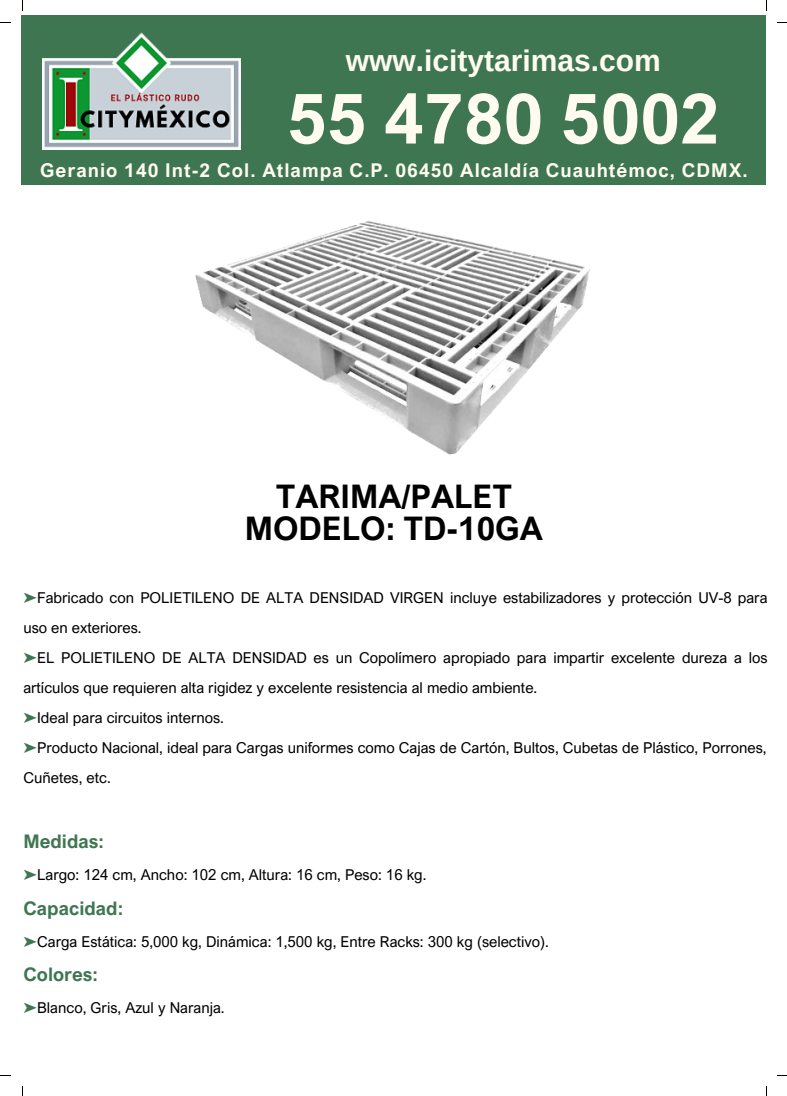
<style>
.page{position:relative;width:787px;height:1096px;background:#fff}
.page>*{position:absolute;margin:0;border:0;box-sizing:border-box;transform-origin:0 0}
.t1{font:700 70px "Arial Nova";color:#fffbef}
.t2{font:700 32.5px "Arial Nova";color:#000}
.t3{font:700 30px "Arimo";color:#fffbef}
.t4{font:700 19px "Arial Nova";letter-spacing:.055em;color:#fffbef}
.t5{font:700 18.75px "Arial Nova";color:#3f7652}
.t6{font:15px/30px "Arial Nova";color:#000}
.s1{font-family:"Free Serif";color:#3f7652}
</style>
<div class="page">
<div style="left:22px;top:15px;width:744px;height:169px;background:#3f7652"></div>
<img style="left:195px;top:221px;width:395px;height:234px">
<img style="left:42px;top:32px;width:199px;height:117px">
<p class="t3" style="left:346px;top:43px;width:316px">www.icitytarimas.com</p>
<p class="t1" style="left:287px;top:75px;width:434px">55 4780 5002</p>
<p class="t4" style="left:40px;top:158px;width:709px">Geranio 140 Int-2 Col. Atlampa C.P. 06450 Alcaldía Cuauhtémoc, CDMX.</p>
<p class="t2" style="left:276px;top:476px;width:238px">TARIMA/PALET</p>
<p class="t2" style="left:245px;top:507px;width:300px">MODELO: TD-10GA</p>
<p class="t6" style="left:23px;top:582px;width:746px"><span class="s1">➤</span>Fabricado con POLIETILENO DE ALTA DENSIDAD VIRGEN incluye estabilizadores y protección UV-8 para uso en exteriores.</p>
<p class="t6" style="left:23px;top:642px;width:746px"><span class="s1">➤</span>EL POLIETILENO DE ALTA DENSIDAD es un Copolímero apropiado para impartir excelente dureza a los artículos que requieren alta rigidez y excelente resistencia al medio ambiente.</p>
<p class="t6" style="left:23px;top:702px;width:202px"><span class="s1">➤</span>Ideal para circuitos internos.</p>
<p class="t6" style="left:23px;top:732px;width:745px"><span class="s1">➤</span>Producto Nacional, ideal para Cargas uniformes como Cajas de Cartón, Bultos, Cubetas de Plástico, Porrones,<br>Cuñetes, etc.</p>
<p class="t5" style="left:23px;top:829px;width:82px">Medidas:</p>
<p class="t6" style="left:23px;top:859px;width:405px"><span class="s1">➤</span>Largo: 124 cm, Ancho: 102 cm, Altura: 16 cm, Peso: 16 kg.</p>
<p class="t5" style="left:23px;top:896px;width:101px">Capacidad:</p>
<p class="t6" style="left:23px;top:925px;width:527px"><span class="s1">➤</span>Carga Estática: 5,000 kg, Dinámica: 1,500 kg, Entre Racks: 300 kg (selectivo).</p>
<p class="t5" style="left:23px;top:962px;width:76px">Colores:</p>
<p class="t6" style="left:23px;top:992px;width:203px"><span class="s1">➤</span>Blanco, Gris, Azul y Naranja.</p>
</div>
